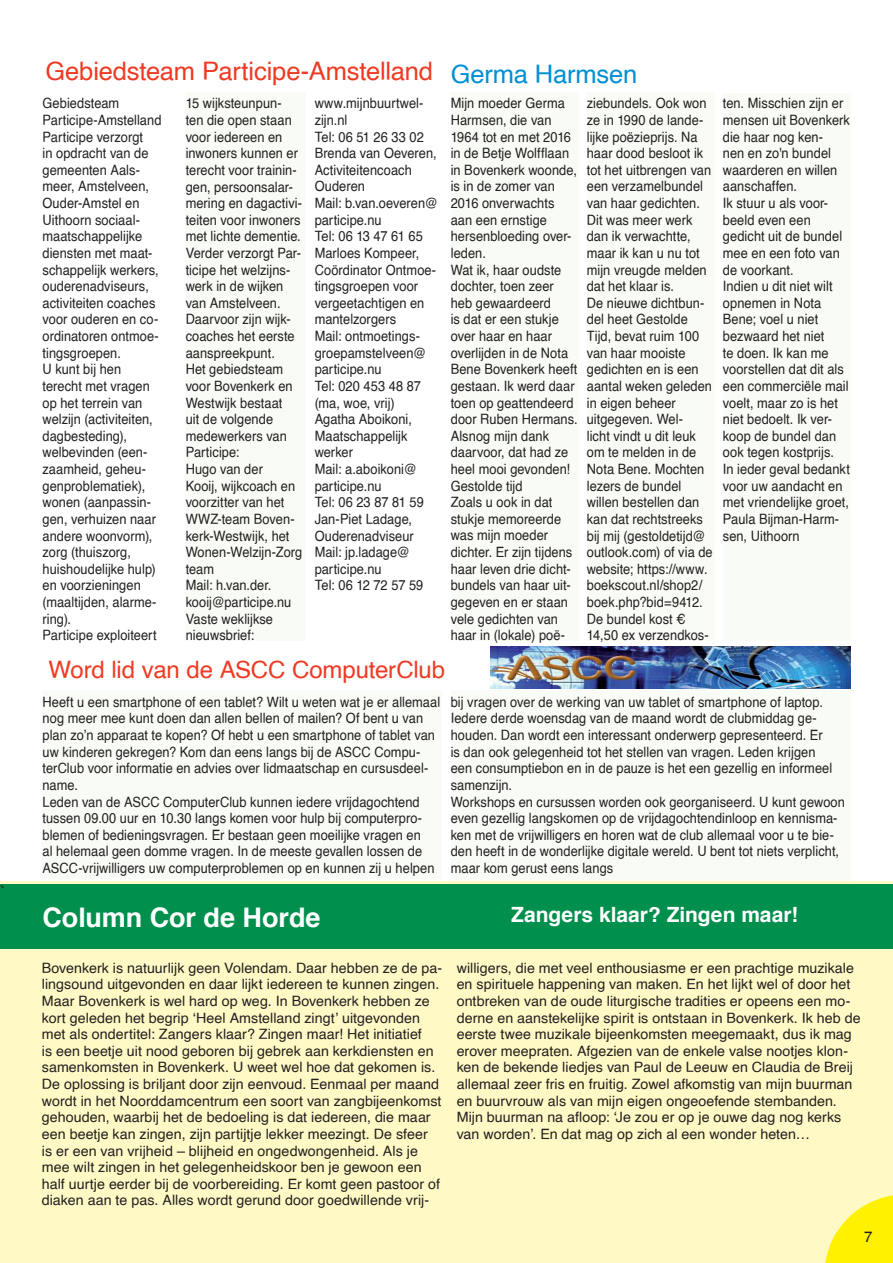
<style>
.page{position:relative;width:893px;height:1263px;background:#fff}
.page>*{position:absolute;margin:0;border:0;box-sizing:border-box;transform-origin:0 0}
.t1{font:700 27px "Helvetica";letter-spacing:-.005em;color:#fff}
.t2{font:25.5px "Helvetica";letter-spacing:-.005em;color:#ee3a23}
.t3{font:25.5px "Helvetica";letter-spacing:-.005em;color:#008fd4}
.t4{font:24px "Helvetica";letter-spacing:-.01em;color:#ee3a23}
.t5{font:700 21px "Helvetica";color:#fff}
.t6{font:18px "Myriad Pro";color:#221f1f}
.t7{font:15px "Helvetica";color:#221f1f}
.t8{font:14.25px/16.6px "Helvetica";letter-spacing:.005em;color:#221f1f;scale:.9 1}
.t9{font:14.25px/16.6px "Helvetica";letter-spacing:.005em;color:#221f1f}
</style>
<div class="page">
<div style="left:0;top:882px;width:893px;height:381px;background:#fffac5"></div>
<div style="left:0;top:884px;width:893px;height:65px;background:#008f4c"></div>
<div style="left:186px;top:92px;width:120px;height:548px;background:#f9fcf6"></div>
<div style="left:451px;top:92px;width:127px;height:548px;background:#f9fcf6"></div>
<div style="left:587px;top:92px;width:127px;height:548px;background:#f9fcf6"></div>
<div style="left:723px;top:93px;width:127px;height:547px;background:#f9fcf6"></div>
<div style="left:43px;top:690px;width:399px;height:189px;background:#f9fcf6"></div>
<div style="left:451px;top:690px;width:399px;height:190px;background:#f9fcf6"></div>
<img style="left:490px;top:646px;width:360px;height:43px">
<svg style="left:825px;top:1195px;width:68px;height:68px"></svg>
<div style="left:860px;top:1230px;width:17px;height:16px;background:#fff100"></div>
<p class="t6" style="left:0;top:881px;width:7px">`</p>
<h2 class="t2" style="left:46px;top:61px;width:389px">Gebiedsteam Participe-Amstelland</h2>
<p class="t8" style="left:43px;top:96px;width:134px">Gebiedsteam<br>Participe-Amstelland<br>Participe verzorgt<br>in opdracht van de gemeenten Aals&shy;meer, Amstelveen,<br>Ouder-Amstel en<br>Uithoorn sociaal&shy;maatschappelijke diensten met maat&shy;schappelijk werkers, ouderenadviseurs, activiteiten coaches voor ouderen en co&shy;ordinatoren ontmoe&shy;tingsgroepen.<br>U kunt bij hen terecht met vragen op het terrein van welzijn (activiteiten, dagbesteding), welbevinden (een&shy;zaamheid, geheu&shy;genproblematiek), wonen (aanpassin&shy;gen, verhuizen naar andere woonvorm), zorg (thuiszorg, huishoudelijke hulp) en voorzieningen (maaltijden, alarme&shy;ring).<br>Participe exploiteert</p>
<p class="t8" style="left:315px;top:96px;width:138px">www.mijnbuurtwel&shy;zijn.nl<br>Tel: 06 51 26 33 02<br>Brenda van Oeveren,<br>Activiteitencoach<br>Ouderen<br>Mail: b.van.oeveren@ participe.nu<br>Tel: 06 13 47 61 65<br>Marloes Kompeer,<br>Coördinator Ontmoe&shy;tingsgroepen voor vergeetachtigen en mantelzorgers<br>Mail: ontmoetings&shy;groepamstelveen@ participe.nu<br>Tel: 020 453 48 87 (ma, woe, vrij)<br>Agatha Aboikoni,<br>Maatschappelijk werker<br>Mail: a.aboikoni@ participe.nu<br>Tel: 06 23 87 81 59<br>Jan-Piet Ladage,<br>Ouderenadviseur<br>Mail: jp.ladage@ participe.nu<br>Tel: 06 12 72 57 59</p>
<p class="t8" style="left:186px;top:96px;width:131px">15 wijksteunpun&shy;ten die open staan voor iedereen en inwoners kunnen er terecht voor trainin&shy;gen, persoonsalar&shy;mering en dagactivi&shy;teiten voor inwoners met lichte dementie.<br>Verder verzorgt Par&shy;ticipe het welzijns&shy;werk in de wijken van Amstelveen.<br>Daarvoor zijn wijk&shy;coaches het eerste aanspreekpunt.<br>Het gebiedsteam voor Bovenkerk en<br>Westwijk bestaat<br>uit de volgende medewerkers van<br>Participe:<br>Hugo van der<br>Kooij, wijkcoach en voorzitter van het<br>WWZ-team Boven&shy;kerk-Westwijk, het<br>Wonen-Welzijn-Zorg team<br>Mail: h.van.der. kooij@participe.nu<br>Vaste weklijkse nieuwsbrief:</p>
<h2 class="t3" style="left:451px;top:64px;width:188px">Germa Harmsen</h2>
<p class="t8" style="left:451px;top:96px;width:143px">Mijn moeder Germa<br>Harmsen, die van<br>1964 tot en met 2016 in de Betje Wolfflaan in Bovenkerk woonde, is in de zomer van<br>2016 onverwachts aan een ernstige hersenbloeding over&shy;leden.<br>Wat ik, haar oudste dochter, toen zeer heb gewaardeerd<br>is dat er een stukje over haar en haar overlijden in de Nota<br>Bene Bovenkerk heeft gestaan. Ik werd daar toen op geattendeerd door Ruben Hermans.<br>Alsnog mijn dank daarvoor, dat had ze heel mooi gevonden!<br>Gestolde tijd<br>Zoals u ook in dat stukje memoreerde was mijn moeder dichter. Er zijn tijdens haar leven drie dicht&shy;bundels van haar uit&shy;gegeven en er staan vele gedichten van haar in (lokale) poë-</p>
<p class="t8" style="left:587px;top:96px;width:141px">ziebundels. Ook won ze in 1990 de lande&shy;lijke poëzieprijs. Na haar dood besloot ik tot het uitbrengen van een verzamelbundel van haar gedichten.<br>Dit was meer werk dan ik verwachtte, maar ik kan u nu tot mijn vreugde melden dat het klaar is.<br>De nieuwe dichtbun&shy;del heet Gestolde<br>Tijd, bevat ruim 100 van haar mooiste gedichten en is een aantal weken geleden in eigen beheer uitgegeven. Wel-<br>licht vindt u dit leuk om te melden in de<br>Nota Bene. Mochten lezers de bundel willen bestellen dan kan dat rechtstreeks bij mij (gestoldetijd@ outlook.com) of via de website; https://www. boekscout.nl/shop2/ boek.php?bid=9412.<br>De bundel kost €<br>14,50 ex verzendkos-</p>
<p class="t8" style="left:723px;top:96px;width:143px">ten. Misschien zijn er mensen uit Bovenkerk die haar nog ken-<br>nen en zo'n bundel waarderen en willen aanschaffen.<br>Ik stuur u als voor&shy;beeld even een gedicht uit de bundel mee en een foto van de voorkant.<br>Indien u dit niet wilt opnemen in Nota<br>Bene; voel u niet bezwaard het niet<br>te doen. Ik kan me voorstellen dat dit als een commerciële mail voelt, maar zo is het niet bedoelt. Ik ver&shy;koop de bundel dan ook tegen kostprijs.<br>In ieder geval bedankt voor uw aandacht en met vriendelijke groet,<br>Paula Bijman-Harm&shy;sen, Uithoorn</p>
<h3 class="t4" style="left:49px;top:660px;width:398px">Word lid van de ASCC ComputerClub</h3>
<p class="t8" style="left:43px;top:695px;width:443px">Heeft u een smartphone of een tablet? Wilt u weten wat je er allemaal nog meer mee kunt doen dan allen bellen of mailen? Of bent u van plan zo’n apparaat te kopen? Of hebt u een smartphone of tablet van uw kinderen gekregen? Kom dan eens langs bij de ASCC Compu&shy;terClub voor informatie en advies over lidmaatschap en cursusdeel&shy;name.<br>Leden van de ASCC ComputerClub kunnen iedere vrijdagochtend tussen 09.00 uur en 10.30 langs komen voor hulp bij computerpro&shy;blemen of bedieningsvragen. Er bestaan geen moeilijke vragen en<br>al helemaal geen domme vragen. In de meeste gevallen lossen de ASCC-vrijwilligers uw computerproblemen op en kunnen zij u helpen</p>
<p class="t8" style="left:451px;top:695px;width:439px">bij vragen over de werking van uw tablet of smartphone of laptop.<br>Iedere derde woensdag van de maand wordt de clubmiddag ge&shy;houden. Dan wordt een interessant onderwerp gepresenteerd. Er<br>is dan ook gelegenheid tot het stellen van vragen. Leden krijgen<br>een consumptiebon en in de pauze is het een gezellig en informeel samenzijn.<br>Workshops en cursussen worden ook georganiseerd. U kunt gewoon even gezellig langskomen op de vrijdagochtendinloop en kennisma&shy;ken met de vrijwilligers en horen wat de club allemaal voor u te bie&shy;den heeft in de wonderlijke digitale wereld. U bent tot niets verplicht, maar kom gerust eens langs</p>
<h1 class="t1" style="left:43px;top:906px;width:280px">Column Cor de Horde</h1>
<h3 class="t5" style="left:511px;top:906px;width:288px">Zangers klaar? Zingen maar!</h3>
<p class="t9" style="left:42px;top:961px;width:402px">Bovenkerk is natuurlijk geen Volendam. Daar hebben ze de pa&shy;lingsound uitgevonden en daar lijkt iedereen te kunnen zingen.<br>Maar Bovenkerk is wel hard op weg. In Bovenkerk hebben ze kort geleden het begrip ‘Heel Amstelland zingt’ uitgevonden met als ondertitel: Zangers klaar? Zingen maar! Het initiatief<br>is een beetje uit nood geboren bij gebrek aan kerkdiensten en samenkomsten in Bovenkerk. U weet wel hoe dat gekomen is.<br>De oplossing is briljant door zijn eenvoud. Eenmaal per maand wordt in het Noorddamcentrum een soort van zangbijeenkomst gehouden, waarbij het de bedoeling is dat iedereen, die maar een beetje kan zingen, zijn partijtje lekker meezingt. De sfeer<br>is er een van vrijheid – blijheid en ongedwongenheid. Als je mee wilt zingen in het gelegenheidskoor ben je gewoon een half uurtje eerder bij de voorbereiding. Er komt geen pastoor of diaken aan te pas. Alles wordt gerund door goedwillende vrij-</p>
<p class="t9" style="left:457px;top:961px;width:406px">willigers, die met veel enthousiasme er een prachtige muzikale en spirituele happening van maken. En het lijkt wel of door het ontbreken van de oude liturgische tradities er opeens een mo&shy;derne en aanstekelijke spirit is ontstaan in Bovenkerk. Ik heb de eerste twee muzikale bijeenkomsten meegemaakt, dus ik mag erover meepraten. Afgezien van de enkele valse nootjes klon&shy;ken de bekende liedjes van Paul de Leeuw en Claudia de Breij allemaal zeer fris en fruitig. Zowel afkomstig van mijn buurman en buurvrouw als van mijn eigen ongeoefende stembanden.<br>Mijn buurman na afloop: ‘Je zou er op je ouwe dag nog kerks van worden’. En dat mag op zich al een wonder heten…</p>
<p class="t7" style="left:864px;top:1231px;width:10px">7</p>
</div>
